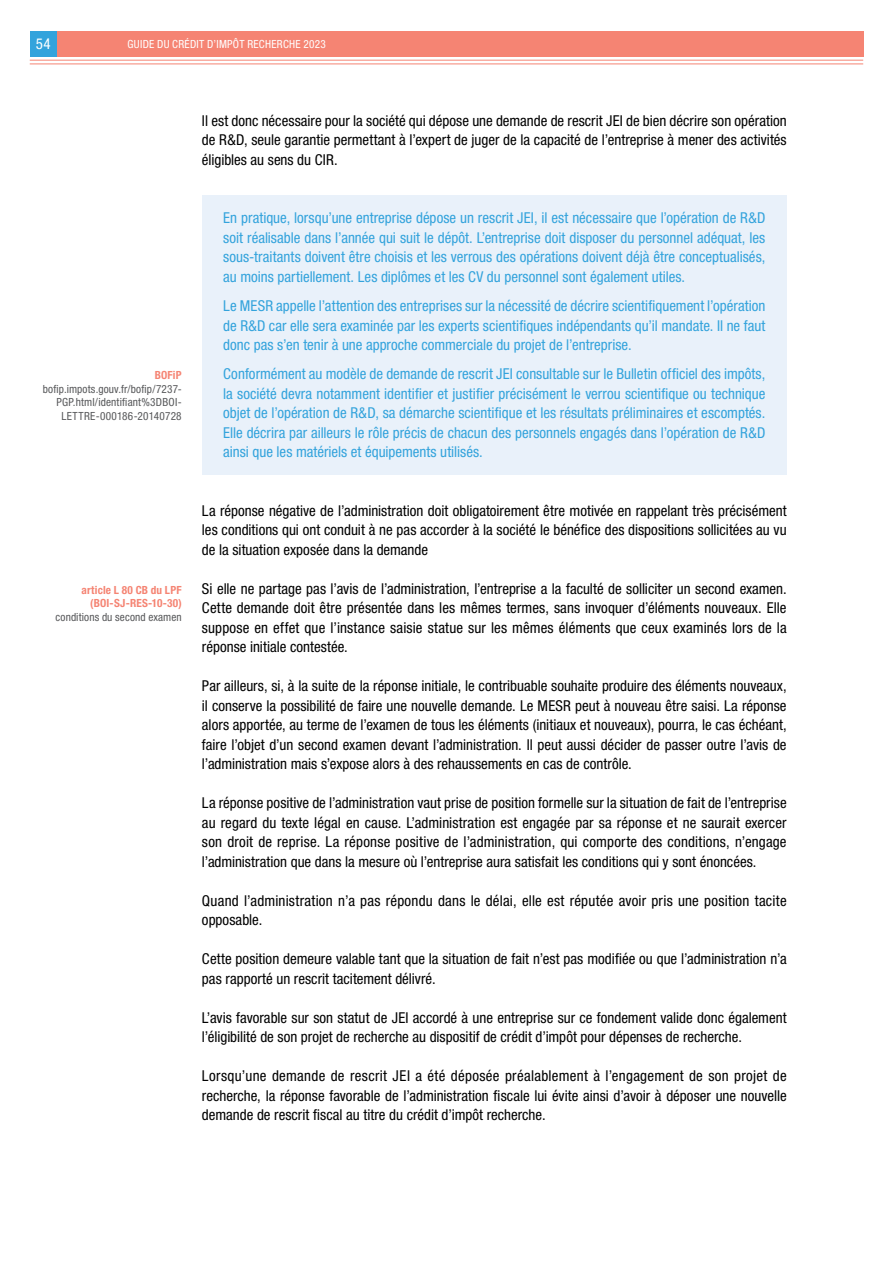
<style>
.page{position:relative;width:893px;height:1263px;background:#fff}
.page>*{position:absolute;margin:0;border:0;box-sizing:border-box;transform-origin:0 0}
.t1{font:condensed 15px/19.5px "Helvetica Neue LT Std";color:#000;text-align:justify}
.t2{font:condensed 15px/19.5px "Helvetica Neue LT Std";color:#33a3dc;text-align:justify}
.t3{font:condensed 15px "Helvetica Neue LT Std";color:#fff}
.t4{font:condensed 11.25px/13.5px "Helvetica Neue LT Std";letter-spacing:.015em;color:#58595b;text-align:right}
.t5{font:700 condensed 11.25px/13.5px "Helvetica Neue LT Std";letter-spacing:.015em;color:#f58473;text-align:right}
.t6{font:condensed 11.25px "Helvetica Neue LT Std";letter-spacing:.025em;color:#fff}
</style>
<div class="page">
<div style="left:202px;top:196px;width:585px;height:103px;background:#e9f1fa"></div>
<div style="left:202px;top:283px;width:585px;height:84px;background:#e9f1fa"></div>
<div style="left:202px;top:352px;width:585px;height:122px;background:#e9f1fa"></div>
<div style="left:30px;top:31px;width:833px;height:26px;background:#f58473"></div>
<hr style="left:30px;top:64px;width:833px;height:1px;background:#f58473">
<hr style="left:30px;top:60px;width:833px;height:1px;background:#f58473">
<div style="left:30px;top:31px;width:27px;height:26px;background:#33a3dc"></div>
<p class="t3" style="left:36px;top:35px;width:16px">54</p>
<p class="t6" style="left:128px;top:38px;width:200px">GUIDE DU CRÉDIT D’IMPÔT RECHERCHE 2023</p>
<p class="t5" style="left:155px;top:368px;width:28px">BOFiP</p>
<p class="t4" style="left:43px;top:382px;width:140px">bofip.impots.gouv.fr/bofip/7237-<br>PGP.html/identifiant%3DBOI-<br>LETTRE-000186-20140728</p>
<p class="t5" style="left:82px;top:583px;width:102px">article L 80 CB du LPF (BOI‑SJ‑RES‑10‑30)</p>
<p class="t4" style="left:56px;top:610px;width:128px">conditions du second examen</p>
<p class="t1" style="left:202px;top:111px;width:586px">Il est donc nécessaire pour la société qui dépose une demande de rescrit JEI de bien décrire son opération de R&amp;D, seule garantie permettant à l’expert de juger de la capacité de l’entreprise à mener des activités éligibles au sens du CIR.</p>
<p class="t2" style="left:223px;top:208px;width:544px">En pratique, lorsqu’une entreprise dépose un rescrit JEI, il est nécessaire que l’opération de R&amp;D soit réalisable dans l’année qui suit le dépôt. L’entreprise doit disposer du personnel adéquat, les sous-traitants doivent être choisis et les verrous des opérations doivent déjà être conceptualisés, au moins partiellement. Les diplômes et les CV du personnel sont également utiles.</p>
<p class="t2" style="left:223px;top:296px;width:544px">Le MESR appelle l’attention des entreprises sur la nécessité de décrire scientifiquement l’opération de R&amp;D car elle sera examinée par les experts scientifiques indépendants qu’il mandate. Il ne faut donc pas s’en tenir à une approche commerciale du projet de l’entreprise.</p>
<p class="t2" style="left:223px;top:364px;width:544px">Conformément au modèle de demande de rescrit JEI consultable sur le Bulletin officiel des impôts, la société devra notamment identifier et justifier précisément le verrou scientifique ou technique objet de l’opération de R&amp;D, sa démarche scientifique et les résultats préliminaires et escomptés.<br>Elle décrira par ailleurs le rôle précis de chacun des personnels engagés dans l’opération de R&amp;D ainsi que les matériels et équipements utilisés.</p>
<p class="t1" style="left:202px;top:501px;width:586px">La réponse négative de l’administration doit obligatoirement être motivée en rappelant très précisément les conditions qui ont conduit à ne pas accorder à la société le bénéfice des dispositions sollicitées au vu de la situation exposée dans la demande</p>
<p class="t1" style="left:202px;top:579px;width:586px">Si elle ne partage pas l’avis de l’administration, l’entreprise a la faculté de solliciter un second examen.<br>Cette demande doit être présentée dans les mêmes termes, sans invoquer d’éléments nouveaux. Elle suppose en effet que l’instance saisie statue sur les mêmes éléments que ceux examinés lors de la réponse initiale contestée.</p>
<p class="t1" style="left:202px;top:676px;width:586px">Par ailleurs, si, à la suite de la réponse initiale, le contribuable souhaite produire des éléments nouveaux, il conserve la possibilité de faire une nouvelle demande. Le MESR peut à nouveau être saisi. La réponse alors apportée, au terme de l’examen de tous les éléments (initiaux et nouveaux), pourra, le cas échéant, faire l’objet d’un second examen devant l’administration. Il peut aussi décider de passer outre l’avis de l’administration mais s’expose alors à des rehaussements en cas de contrôle.</p>
<p class="t1" style="left:202px;top:793px;width:586px">La réponse positive de l’administration vaut prise de position formelle sur la situation de fait de l’entreprise au regard du texte légal en cause. L’administration est engagée par sa réponse et ne saurait exercer son droit de reprise. La réponse positive de l’administration, qui comporte des conditions, n’engage l’administration que dans la mesure où l’entreprise aura satisfait les conditions qui y sont énoncées.</p>
<p class="t1" style="left:202px;top:891px;width:586px">Quand l’administration n’a pas répondu dans le délai, elle est réputée avoir pris une position tacite opposable.</p>
<p class="t1" style="left:202px;top:949px;width:586px">Cette position demeure valable tant que la situation de fait n’est pas modifiée ou que l’administration n’a pas rapporté un rescrit tacitement délivré.</p>
<p class="t1" style="left:202px;top:1008px;width:586px">L’avis favorable sur son statut de JEI accordé à une entreprise sur ce fondement valide donc également l’éligibilité de son projet de recherche au dispositif de crédit d’impôt pour dépenses de recherche.</p>
<p class="t1" style="left:202px;top:1066px;width:586px">Lorsqu’une demande de rescrit JEI a été déposée préalablement à l’engagement de son projet de recherche, la réponse favorable de l’administration fiscale lui évite ainsi d’avoir à déposer une nouvelle demande de rescrit fiscal au titre du crédit d’impôt recherche.</p>
</div>
